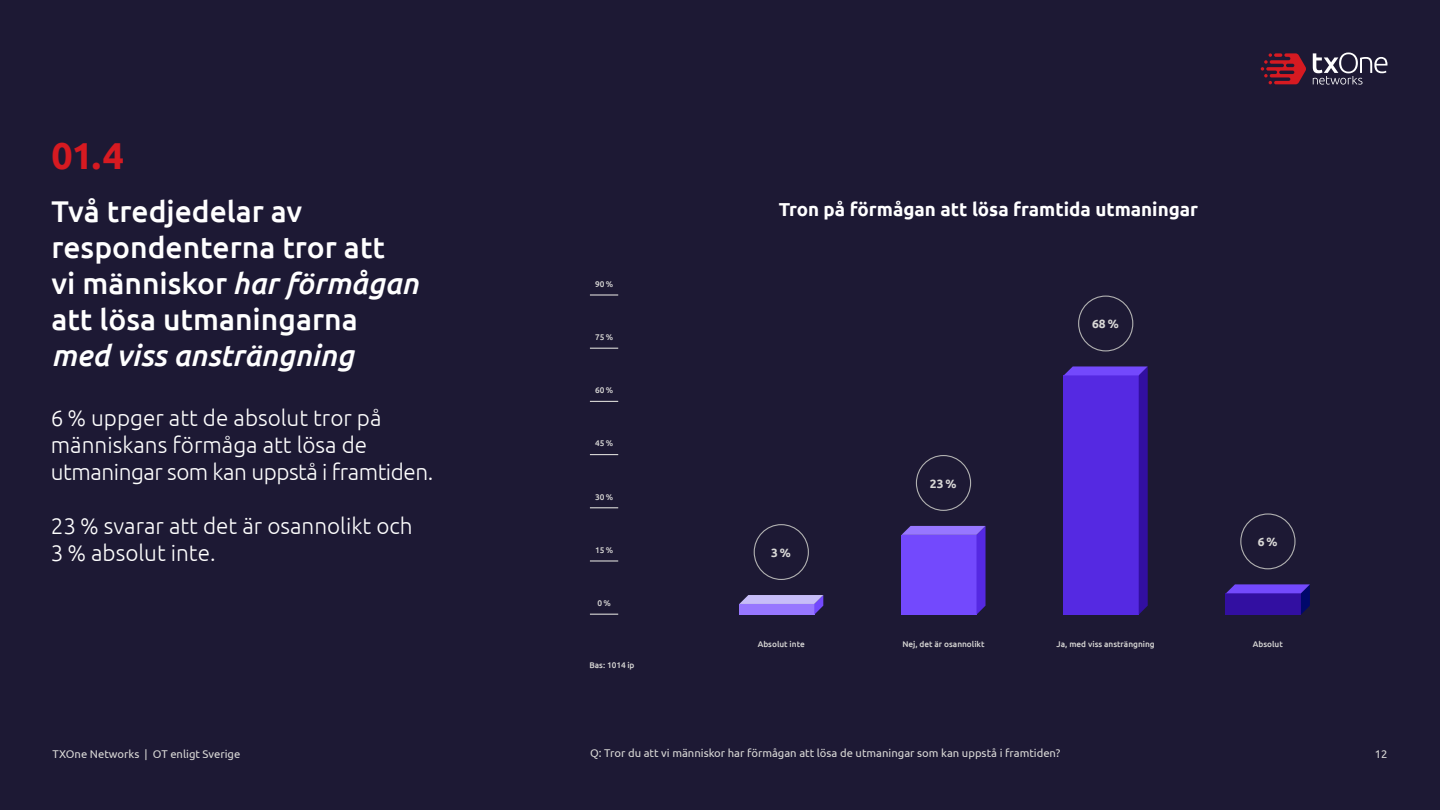
<style>
.page{position:relative;width:1440px;height:810px;background:#1d1934}
.page>*{position:absolute;margin:0;border:0;box-sizing:border-box;transform-origin:0 0}
.t1{font:700 37.5px "Ubuntu";color:#d61a21}
.t2{font:500 30px/36px "Ubuntu";color:#fff}
.t3{font:300 22.5px/27px "Ubuntu";color:#fff}
.t4{font:300 22.5px "Ubuntu";letter-spacing:-.02em;color:#fff}
.t5{font:700 18.75px "Ubuntu";color:#fff}
.t6{font:700 12px "Ubuntu";color:#d9d8d6}
.t7{font:11.25px "Ubuntu";color:#d9d8d6}
.t8{font:500 8.25px "Ubuntu";color:#d9d8d6}
.s1{font-style:italic}
</style>
<div class="page">
<svg style="left:1313px;top:53px;width:74px;height:32px"></svg>
<svg style="left:1261px;top:53px;width:45px;height:31px"></svg>
<div style="left:754px;top:524px;width:55px;height:56px;border:1px solid #b1b1b1;border-radius:50%"></div>
<div style="left:916px;top:455px;width:55px;height:56px;border:1px solid #b1b1b1;border-radius:50%"></div>
<div style="left:1078px;top:296px;width:55px;height:55px;border:1px solid #b1b1b1;border-radius:50%"></div>
<div style="left:1240px;top:513px;width:56px;height:56px;border:1px solid #b1b1b1;border-radius:50%"></div>
<svg style="left:901px;top:526px;width:85px;height:89px;background:#7149f6"></svg>
<svg style="left:739px;top:595px;width:84px;height:20px;background:#a18bf1"></svg>
<svg style="left:1064px;top:366px;width:84px;height:249px;background:#5127da"></svg>
<svg style="left:1226px;top:584px;width:84px;height:31px;background:#3e1daf"></svg>
<svg style="left:590px;top:348px;width:28px;height:1px"></svg>
<svg style="left:590px;top:401px;width:28px;height:1px"></svg>
<svg style="left:590px;top:454px;width:28px;height:1px"></svg>
<svg style="left:590px;top:507px;width:28px;height:1px"></svg>
<hr style="left:590px;top:560px;width:28px;height:2px;background:#d9d8d6">
<svg style="left:590px;top:614px;width:28px;height:1px"></svg>
<hr style="left:590px;top:294px;width:28px;height:2px;background:#d9d8d6">
<p class="t1" style="left:51px;top:132px;width:74px">01.4</p>
<p class="t2" style="left:51px;top:192px;width:368px">Två tredjedelar av respondenterna tror att<br>vi människor <span class="s1">har förmågan </span>att lösa utmaningarna <span class="s1">med viss ansträngning</span></p>
<p class="t3" style="left:51px;top:404px;width:332px">6 % uppger att de absolut tror på människans förmåga att lösa de</p>
<p class="t4" style="left:51px;top:459px;width:384px">utmaningar som kan uppstå i framtiden.</p>
<p class="t3" style="left:51px;top:512px;width:363px">23 % svarar att det är osannolikt och<br>3 % absolut inte.</p>
<p class="t8" style="left:595px;top:279px;width:20px">90%</p>
<p class="t8" style="left:595px;top:332px;width:20px">75%</p>
<p class="t8" style="left:595px;top:385px;width:20px">60%</p>
<p class="t8" style="left:595px;top:438px;width:20px">45%</p>
<p class="t8" style="left:595px;top:492px;width:20px">30%</p>
<p class="t8" style="left:595px;top:545px;width:20px">15%</p>
<p class="t8" style="left:597px;top:598px;width:15px">0%</p>
<p class="t8" style="left:590px;top:660px;width:47px">Bas: 1014 ip</p>
<p class="t5" style="left:779px;top:198px;width:421px">Tron på förmågan att lösa framtida utmaningar</p>
<p class="t6" style="left:771px;top:545px;width:21px">3%</p>
<p class="t6" style="left:930px;top:476px;width:28px">23%</p>
<p class="t6" style="left:1092px;top:317px;width:28px">68%</p>
<p class="t6" style="left:1258px;top:535px;width:21px">6%</p>
<p class="t8" style="left:758px;top:639px;width:49px">Absolut inte</p>
<p class="t8" style="left:902px;top:639px;width:84px">Nej, det är osannolikt</p>
<p class="t8" style="left:1057px;top:639px;width:100px">Ja, med viss ansträngning</p>
<p class="t8" style="left:1253px;top:639px;width:31px">Absolut</p>
<p class="t7" style="left:590px;top:746px;width:472px">Q: Tror du att vi människor har förmågan att lösa de utmaningar som kan uppstå i framtiden?</p>
<p class="t7" style="left:52px;top:747px;width:189px">TXOne Networks | OT enligt Sverige</p>
<p class="t7" style="left:1375px;top:747px;width:14px">12</p>
</div>
